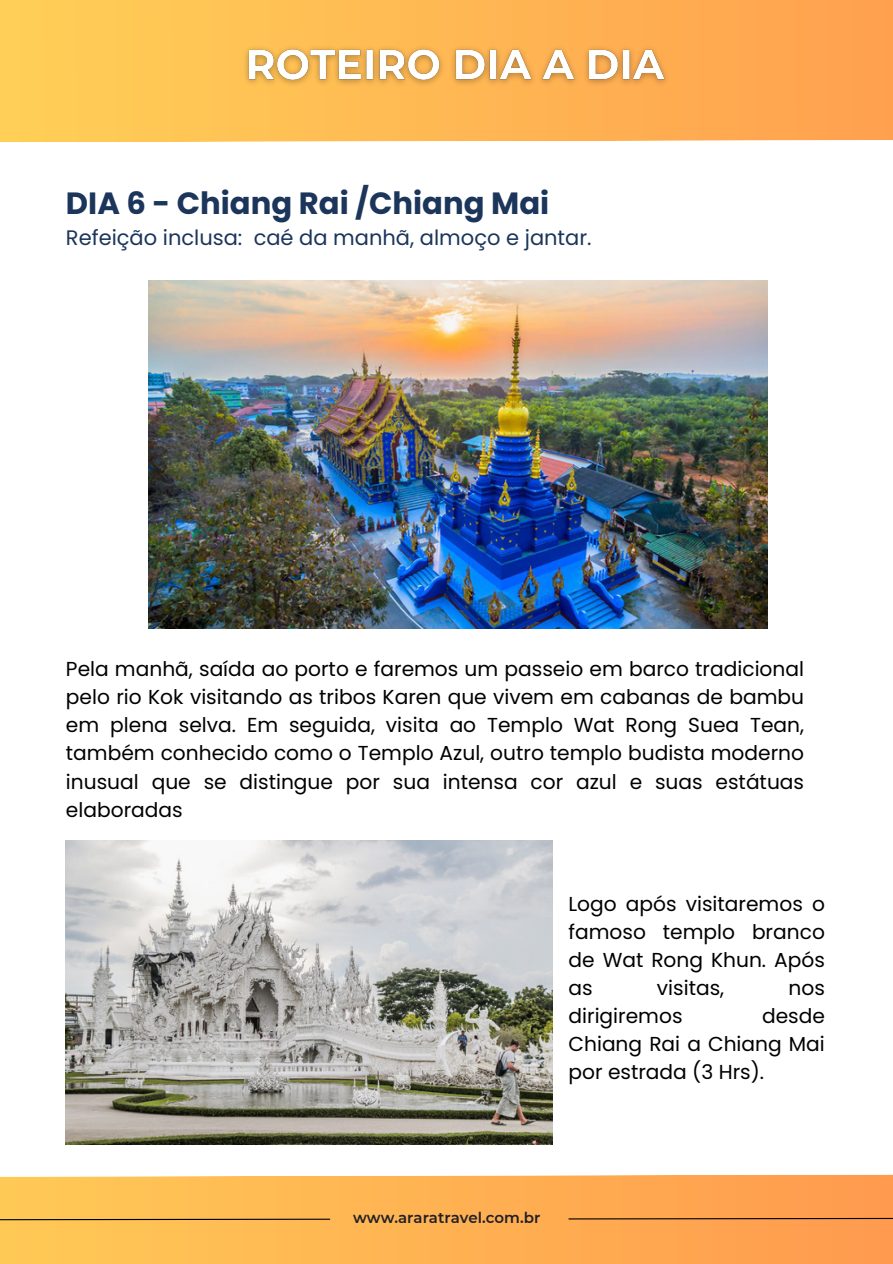
<style>
.page{position:relative;width:893px;height:1264px;background:#fff}
.page>*{position:absolute;margin:0;border:0;box-sizing:border-box;transform-origin:0 0}
.t1{font:700 30.75px "Poppins";color:#1c355b}
.t2{font:21px "Poppins";color:#1c355b}
.t3{font:20.25px/28.2px "Poppins";color:#000;text-align:justify}
.t4{font:600 15px "Montserrat";color:#201f27}
</style>
<div class="page">
<svg style="left:0;top:1174px;width:892px;height:89px;background:#feb255"></svg>
<svg style="left:567px;top:1217px;width:325px;height:2px"></svg>
<svg style="left:0;top:1217px;width:331px;height:3px"></svg>
<svg style="left:0;top:0;width:892px;height:143px;background:#ffb955"></svg>
<img style="left:148px;top:280px;width:619px;height:348px">
<img style="left:66px;top:840px;width:486px;height:304px">
<img style="left:237px;top:41px;width:438px;height:51px">
<h3 class="t1" style="left:66px;top:182px;width:484px">DIA 6 - Chiang Rai /Chiang Mai</h3>
<p class="t2" style="left:66px;top:223px;width:527px">Refeição inclusa: caé da manhã, almoço e jantar.</p>
<p class="t3" style="left:66px;top:654px;width:739px">Pela manhã, saída ao porto e faremos um passeio em barco tradicional pelo rio Kok visitando as tribos Karen que vivem em cabanas de bambu em plena selva. Em seguida, visita ao Templo Wat Rong Suea Tean, também conhecido como o Templo Azul, outro templo budista moderno inusual que se distingue por sua intensa cor azul e suas estátuas elaboradas</p>
<p class="t3" style="left:568px;top:889px;width:258px">Logo após visitaremos o famoso templo branco de Wat Rong Khun. Após as</p>
<p class="t3" style="left:657px;top:973px;width:69px">visitas,</p>
<p class="t3" style="left:788px;top:973px;width:38px">nos</p>
<p class="t3" style="left:568px;top:1001px;width:115px">dirigiremos</p>
<p class="t3" style="left:568px;top:1001px;width:258px;text-indent:193px">desde Chiang Rai a Chiang Mai por estrada (3 Hrs).</p>
<h2 class="t4" style="left:353px;top:1208px;width:189px">www.araratravel.com.br</h2>
</div>
